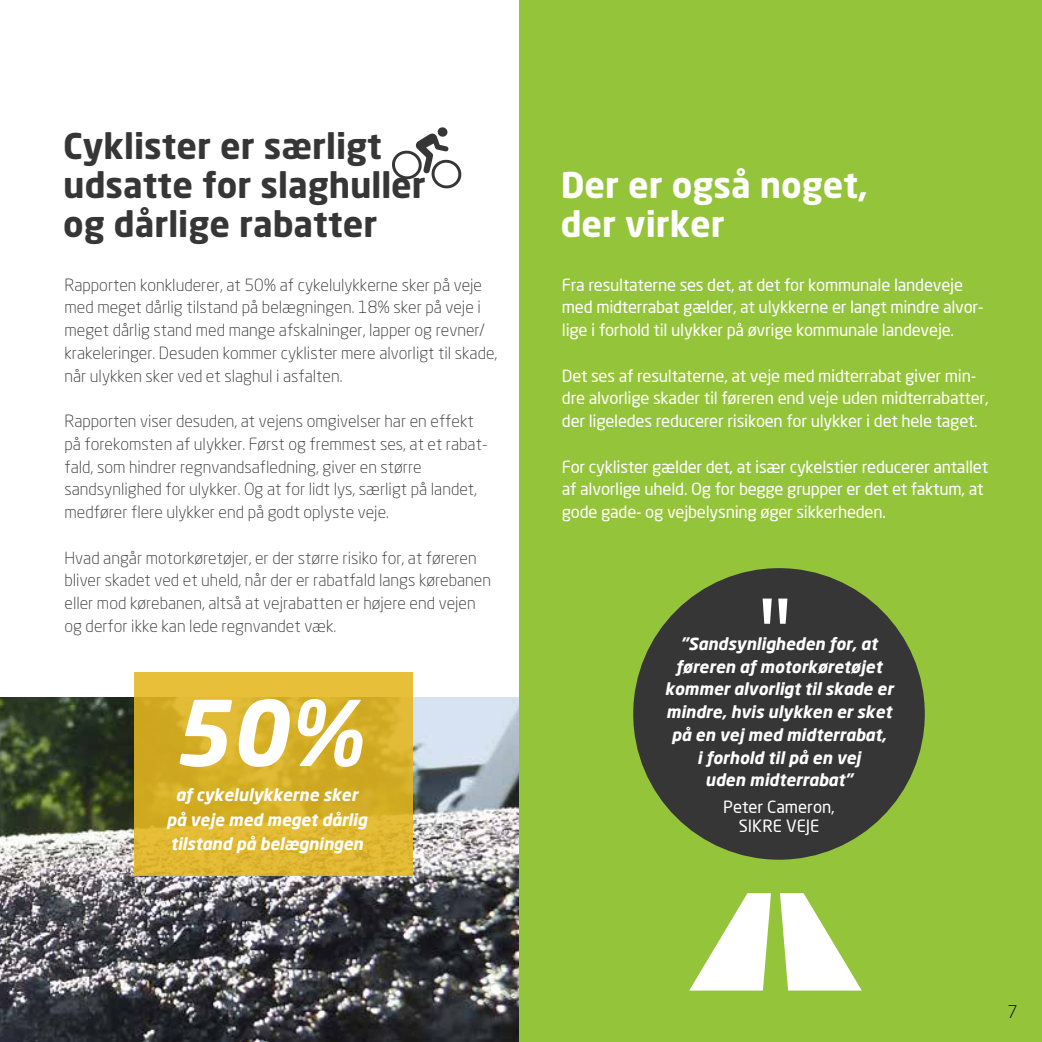
<style>
.page{position:relative;width:1042px;height:1042px;background:#fff}
.page>*{position:absolute;margin:0;border:0;box-sizing:border-box;transform-origin:0 0}
.t1{font:105px "Myriad Pro";color:#fff}
.t2{font:italic 700 89.25px "Neo Sans";color:#fff}
.t3{font:700 35px/39.4px "Neo Sans Pro";color:#363636}
.t4{font:700 35px/39.4px "Neo Sans Pro";color:#fff}
.t5{font:300 17.5px "Neo Sans Pro";color:#000}
.t6{font:300 16.62px/22.8px "Neo Sans Pro";color:#363636}
.t7{font:16.62px/22.8px "Neo Sans";letter-spacing:-.015em;color:#fff}
.t8{font:italic 700 16.62px/22.8px "Neo Sans";color:#fff;text-align:center}
</style>
<div class="page">
<img style="left:0;top:697px;width:520px;height:345px">
<div style="left:134px;top:672px;width:278px;height:204px;background:linear-gradient(to right,#d9b22b,#dbb42e)"></div>
<div style="left:520px;top:0;width:522px;height:1042px;background:#94c43a"></div>
<div style="left:633px;top:568px;width:292px;height:292px;background:#363636;border-radius:50%"></div>
<svg style="left:392px;top:127px;width:70px;height:62px"></svg>
<svg style="left:689px;top:893px;width:82px;height:97px"></svg>
<svg style="left:780px;top:893px;width:82px;height:97px"></svg>
<h3 class="t3" style="left:63px;top:125px;width:364px">Cyklister er særligt udsatte for slaghuller og dårlige rabatter</h3>
<p class="t6" style="left:64px;top:273px;width:434px">Rapporten konkluderer, at 50% af cykelulykkerne sker på veje med meget dårlig tilstand på belægningen. 18% sker på veje i meget dårlig stand med mange afskalninger, lapper og revner/ krakeleringer. Desuden kommer cyklister mere alvorligt til skade, når ulykken sker ved et slaghul i asfalten.</p>
<p class="t6" style="left:64px;top:409px;width:425px">Rapporten viser desuden, at vejens omgivelser har en effekt på forekomsten af ulykker. Først og fremmest ses, at et rabat&shy;fald, som hindrer regnvandsafledning, giver en større sandsynlighed for ulykker. Og at for lidt lys, særligt på landet, medfører flere ulykker end på godt oplyste veje.</p>
<p class="t6" style="left:64px;top:546px;width:428px">Hvad angår motorkøretøjer, er der større risiko for, at føreren bliver skadet ved et uheld, når der er rabatfald langs kørebanen eller mod kørebanen, altså at vejrabatten er højere end vejen og derfor ikke kan lede regnvandet væk.</p>
<h2 class="t2" style="left:172px;top:676px;width:192px">50%</h2>
<p class="t8" style="left:166px;top:782px;width:202px;line-height:24.5px">af cykelulykkerne sker på veje med meget dårlig tilstand på belægningen</p>
<h3 class="t4" style="left:561px;top:164px;width:309px">Der er også noget, der virker</h3>
<p class="t7" style="left:562px;top:273px;width:423px">Fra resultaterne ses det, at det for kommunale landeveje med midterrabat gælder, at ulykkerne er langt mindre alvor&shy;lige i forhold til ulykker på øvrige kommunale landeveje.</p>
<p class="t7" style="left:562px;top:364px;width:428px">Det ses af resultaterne, at veje med midterrabat giver min&shy;dre alvorlige skader til føreren end veje uden midterrabatter, der ligeledes reducerer risikoen for ulykker i det hele taget.</p>
<p class="t7" style="left:562px;top:455px;width:428px">For cyklister gælder det, at især cykelstier reducerer antallet af alvorlige uheld. Og for begge grupper er det et faktum, at gode gade- og vejbelysning øger sikkerheden.</p>
<h1 class="t1" style="left:757px;top:570px;width:37px">"</h1>
<p class="t8" style="left:665px;top:632px;width:230px">"Sandsynligheden for, at føreren af motorkøretøjet kommer alvorligt til skade er mindre, hvis ulykken er sket på en vej med midterrabat,<br>i forhold til på en vej<br>uden midterrabat"</p>
<p class="t7" style="left:723px;top:796px;width:113px;line-height:19.9px;text-align:center">Peter Cameron,<br>SIKRE VEJE</p>
<p class="t5" style="left:1007px;top:1001px;width:12px">7</p>
</div>
